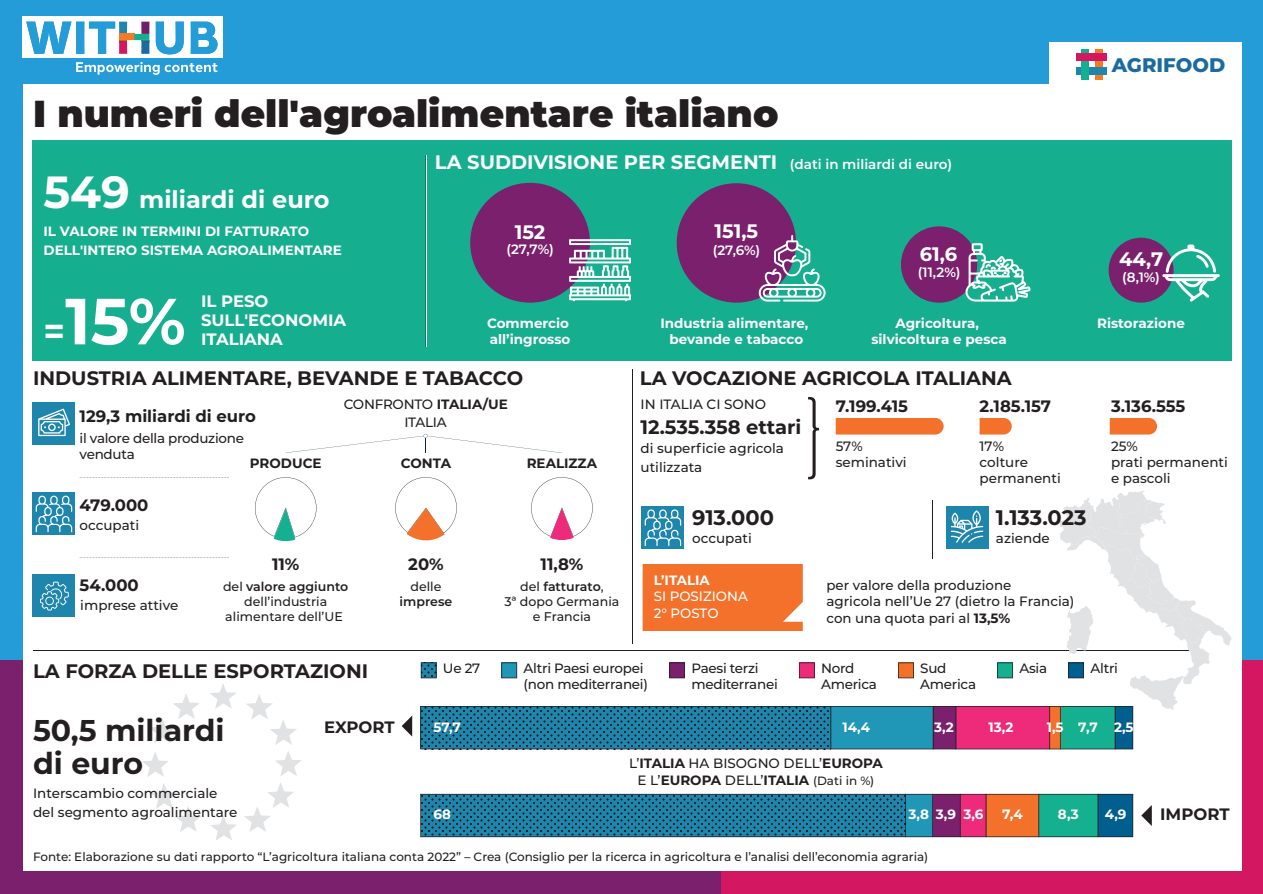
<style>
.page{position:relative;width:1263px;height:894px;background:#fff}
.page>*{position:absolute;margin:0;border:0;box-sizing:border-box;transform-origin:0 0}
.t1{font:700 64.95px "Montserrat";color:#fff}
.t2{font:900 37.5px "Montserrat";color:#231f20}
.t3{font:700 30px/33px "Montserrat";color:#231f20}
.t4{font:700 24px "Montserrat";color:#fff}
.t5{font:700 21px "Montserrat";color:#231f20}
.t6{font:800 19.65px "Montserrat";color:#1b6ba0}
.t7{font:700 19.5px "Montserrat";color:#231f20}
.t8{font:700 19.5px "Montserrat";color:#fff}
.t9{font:700 16.5px "Montserrat";color:#231f20}
.t10{font:700 16.5px/19.2px "Montserrat";color:#fff}
.t11{font:500 13.5px/16.2px "Montserrat";color:#231f20}
.t12{font:700 13.5px/16.2px "Montserrat";color:#fff}
.t13{font:500 13.5px/16.2px "Montserrat";letter-spacing:-.02em;color:#231f20}
.t14{font:600 13.5px "Montserrat";color:#fff}
.t15{font:700 13.5px "Montserrat";color:#231f20}
.t16{font:500 13.5px/16.5px "Montserrat";color:#fff}
.t17{font:500 12.6px/15.1px "Montserrat";color:#231f20;text-align:center}
.t18{font:600 12.6px "Montserrat";color:#231f20}
.t19{font:500 12px "Montserrat";color:#231f20}
.s1{font-size:45px}
.s2{font-weight:600;font-size:13.5px}
.s3{font-size:36px}
.s4{font-weight:700}
.s5{font-weight:600}
.s6{font-size:12px}
</style>
<div class="page">
<div style="left:0;top:0;width:1262px;height:893px;background:#249cd7"></div>
<div style="left:0;top:660px;width:1263px;height:234px;background:#7a206d"></div>
<div style="left:722px;top:660px;width:541px;height:234px;background:#d41761"></div>
<div style="left:1049px;top:43px;width:192px;height:59px;background:#fff"></div>
<div style="left:23px;top:85px;width:1218px;height:785px;background:#fff"></div>
<div style="left:22px;top:17px;width:201px;height:41px;background:#fff"></div>
<div style="left:119px;top:34px;width:15px;height:6px;background:#f47a25"></div>
<svg style="left:134px;top:22px;width:16px;height:32px"></svg>
<svg style="left:191px;top:22px;width:27px;height:32px"></svg>
<svg style="left:156px;top:22px;width:28px;height:32px"></svg>
<svg style="left:26px;top:22px;width:101px;height:32px"></svg>
<svg style="left:76px;top:62px;width:142px;height:13px"></svg>
<hr style="left:33px;top:650px;width:1166px;height:1px;background:#231f20">
<svg style="left:149px;top:694px;width:50px;height:49px"></svg>
<svg style="left:210px;top:684px;width:26px;height:25px"></svg>
<svg style="left:244px;top:783px;width:50px;height:49px"></svg>
<svg style="left:210px;top:815px;width:27px;height:25px"></svg>
<svg style="left:151px;top:784px;width:50px;height:48px"></svg>
<svg style="left:142px;top:752px;width:26px;height:25px"></svg>
<div style="left:32px;top:140px;width:1199px;height:220px;background:#15ae8f"></div>
<div style="left:1076px;top:67px;width:17px;height:8px;background:#1e86ac"></div>
<div style="left:1081px;top:49px;width:7px;height:30px;background:#15ae8f"></div>
<div style="left:1096px;top:49px;width:7px;height:30px;background:#f47a25"></div>
<div style="left:1076px;top:53px;width:30px;height:8px;background:#d41761"></div>
<div style="left:1091px;top:67px;width:15px;height:8px;background:#1e86ac"></div>
<div style="left:32px;top:402px;width:43px;height:43px;background:#1e86ac"></div>
<div style="left:32px;top:492px;width:43px;height:43px;background:#1e86ac"></div>
<div style="left:32px;top:574px;width:43px;height:43px;background:#1e86ac"></div>
<svg style="left:420px;top:793px;width:713px;height:44px;background:#6c7377"></svg>
<svg style="left:421px;top:794px;width:484px;height:42px;background:#1c7495"></svg>
<hr style="left:633px;top:369px;width:1px;height:274px;background:#231f20">
<div style="left:677px;top:183px;width:119px;height:120px;background:#7a206d;border-radius:50%"></div>
<div style="left:470px;top:183px;width:120px;height:120px;background:#7a206d;border-radius:50%"></div>
<div style="left:901px;top:226px;width:76px;height:77px;background:#7a206d;border-radius:50%"></div>
<div style="left:1109px;top:238px;width:64px;height:65px;background:#7a206d;border-radius:50%"></div>
<svg style="left:1141px;top:805px;width:11px;height:21px"></svg>
<svg style="left:966px;top:243px;width:65px;height:58px"></svg>
<svg style="left:1162px;top:244px;width:58px;height:58px"></svg>
<hr style="left:426px;top:155px;width:1px;height:192px;background:#fff">
<svg style="left:759px;top:235px;width:67px;height:67px"></svg>
<svg style="left:80px;top:477px;width:149px;height:1px"></svg>
<svg style="left:80px;top:557px;width:149px;height:1px"></svg>
<svg style="left:246px;top:397px;width:986px;height:379px"></svg>
<svg style="left:36px;top:495px;width:36px;height:37px"></svg>
<svg style="left:569px;top:239px;width:62px;height:62px"></svg>
<svg style="left:38px;top:408px;width:32px;height:28px"></svg>
<svg style="left:40px;top:581px;width:29px;height:29px"></svg>
<h2 class="t2" style="left:33px;top:96px;width:747px">I numeri dell'agroalimentare italiano</h2>
<h3 class="t4" style="left:44px;top:188px;width:288px"><span class="s1">549</span> miliardi di euro</h3>
<p class="t12" style="left:44px;top:222px;width:300px;line-height:19.2px">IL VALORE IN TERMINI DI FATTURATO<br>DELL'INTERO SISTEMA AGROALIMENTARE</p>
<h3 class="t8" style="left:435px;top:153px;width:519px">LA SUDDIVISIONE PER SEGMENTI <span class="s2">(dati in miliardi di euro)</span></h3>
<h3 class="t8" style="left:715px;top:222px;width:45px">151,5</h3>
<h3 class="t8" style="left:515px;top:223px;width:32px">152</h3>
<p class="t14" style="left:506px;top:244px;width:49px">(27,7%)</p>
<p class="t14" style="left:713px;top:244px;width:49px">(27,6%)</p>
<h3 class="t8" style="left:920px;top:245px;width:39px">61,6</h3>
<p class="t14" style="left:918px;top:267px;width:44px">(11,2%)</p>
<h3 class="t6" style="left:1112px;top:54px;width:115px">AGRIFOOD</h3>
<h3 class="t8" style="left:1119px;top:249px;width:46px">44,7</h3>
<p class="t14" style="left:1122px;top:271px;width:39px">(8,1%)</p>
<h1 class="t1" style="left:44px;top:289px;width:144px"><span class="s3">=</span>15%</h1>
<p class="t10" style="left:201px;top:292px;width:147px">IL PESO<br>SULL'ECONOMIA<br>ITALIANA</p>
<p class="t12" style="left:487px;top:315px;width:85px">Commercio all’ingrosso</p>
<p class="t12" style="left:660px;top:315px;width:149px;text-align:center">Industria alimentare, bevande e tabacco</p>
<p class="t12" style="left:871px;top:315px;width:137px;text-align:center">Agricoltura, silvicoltura e pesca</p>
<p class="t12" style="left:1097px;top:315px;width:89px">Ristorazione</p>
<h3 class="t7" style="left:33px;top:369px;width:492px">INDUSTRIA ALIMENTARE, BEVANDE E TABACCO</h3>
<p class="t13" style="left:344px;top:396px;width:166px;line-height:18.1px;text-align:center">CONFRONTO <span class="s4">ITALIA/UE<br></span>ITALIA</p>
<p class="t9" style="left:80px;top:408px;width:178px">129,3 miliardi di euro</p>
<p class="t13" style="left:80px;top:431px;width:166px">il valore della produzione venduta</p>
<p class="t15" style="left:250px;top:457px;width:73px">PRODUCE</p>
<p class="t15" style="left:401px;top:457px;width:52px">CONTA</p>
<p class="t15" style="left:527px;top:457px;width:72px">REALIZZA</p>
<p class="t9" style="left:80px;top:497px;width:70px">479.000</p>
<p class="t11" style="left:80px;top:518px;width:61px">occupati</p>
<p class="t9" style="left:80px;top:577px;width:61px">54.000</p>
<p class="t11" style="left:80px;top:598px;width:99px">imprese attive</p>
<p class="t9" style="left:272px;top:555px;width:29px">11%</p>
<p class="t17" style="left:223px;top:579px;width:127px">del <span class="s5">valore aggiunto </span>dell’industria alimentare dell’UE</p>
<p class="t9" style="left:408px;top:555px;width:37px">20%</p>
<p class="t17" style="left:410px;top:579px;width:32px">delle</p>
<p class="t18" style="left:400px;top:596px;width:54px">imprese</p>
<p class="t9" style="left:541px;top:555px;width:44px">11,8%</p>
<p class="t17" style="left:504px;top:579px;width:116px">del <span class="s5">fatturato</span>,<br>3ª dopo Germania e Francia</p>
<h3 class="t7" style="left:640px;top:369px;width:373px">LA VOCAZIONE AGRICOLA ITALIANA</h3>
<p class="t11" style="left:641px;top:397px;width:127px">IN ITALIA CI SONO</p>
<h3 class="t7" style="left:641px;top:417px;width:162px">12.535.358 ettari</h3>
<p class="t11" style="left:641px;top:440px;width:145px;line-height:19.2px">di superficie agricola utilizzata</p>
<h3 class="t5" style="left:692px;top:507px;width:83px">913.000</h3>
<p class="t11" style="left:692px;top:531px;width:61px">occupati</p>
<p class="t12" style="left:654px;top:572px;width:58px">L’ITALIA</p>
<p class="t16" style="left:654px;top:589px;width:96px">SI POSIZIONA<br>2° POSTO</p>
<p class="t9" style="left:836px;top:397px;width:74px">7.199.415</p>
<p class="t11" style="left:836px;top:439px;width:72px">57% seminativi</p>
<p class="t9" style="left:980px;top:397px;width:73px">2.185.157</p>
<p class="t11" style="left:980px;top:439px;width:83px">17%<br>colture permanenti</p>
<h3 class="t5" style="left:996px;top:507px;width:92px">1.133.023</h3>
<p class="t11" style="left:996px;top:531px;width:55px">aziende</p>
<p class="t11" style="left:826px;top:577px;width:250px">per valore della produzione<br>agricola nell’Ue 27 (dietro la Francia) con una quota pari al <span class="s4">13,5%</span></p>
<p class="t9" style="left:1111px;top:397px;width:76px">3.136.555</p>
<p class="t11" style="left:1111px;top:439px;width:118px">25%<br>prati permanenti e pascoli</p>
<h3 class="t7" style="left:33px;top:661px;width:337px">LA FORZA DELLE ESPORTAZIONI</h3>
<h3 class="t3" style="left:33px;top:714px;width:193px">50,5 miliardi di euro</h3>
<p class="t9" style="left:324px;top:718px;width:72px">EXPORT</p>
<p class="t11" style="left:33px;top:784px;width:206px;line-height:19.2px">Interscambio commerciale del segmento agroalimentare</p>
<p class="t11" style="left:443px;top:661px;width:39px">Ue 27</p>
<p class="t13" style="left:524px;top:661px;width:126px">Altri Paesi europei (non mediterranei)</p>
<p class="t13" style="left:691px;top:661px;width:88px">Paesi terzi mediterranei</p>
<p class="t13" style="left:821px;top:661px;width:57px">Nord<br>America</p>
<p class="t13" style="left:920px;top:661px;width:57px">Sud<br>America</p>
<p class="t11" style="left:1019px;top:661px;width:29px">Asia</p>
<p class="t11" style="left:1090px;top:661px;width:29px">Altri</p>
<p class="t12" style="left:434px;top:719px;width:29px">57,7</p>
<p class="t12" style="left:842px;top:719px;width:29px">14,4</p>
<p class="t12" style="left:934px;top:719px;width:21px">3,2</p>
<p class="t12" style="left:988px;top:719px;width:26px">13,2</p>
<p class="t12" style="left:1078px;top:719px;width:21px">7,7</p>
<p class="t12" style="left:1047px;top:719px;width:18px">1,5</p>
<p class="t12" style="left:1114px;top:719px;width:21px">2,5</p>
<p class="t11" style="left:629px;top:756px;width:255px;text-align:center">L’<span class="s4">ITALIA</span> HA BISOGNO DELL’<span class="s4">EUROPA<br></span>E L’<span class="s4">EUROPA</span> DELL’<span class="s4">ITALIA</span> <span class="s6">(Dati in %)</span></p>
<p class="t12" style="left:434px;top:807px;width:19px">68</p>
<p class="t12" style="left:909px;top:807px;width:76px">3,8 3,9 3,6</p>
<p class="t12" style="left:1002px;top:807px;width:22px">7,4</p>
<p class="t12" style="left:1058px;top:807px;width:22px">8,3</p>
<p class="t12" style="left:1105px;top:807px;width:23px">4,9</p>
<p class="t19" style="left:33px;top:851px;width:897px">Fonte: Elaborazione su dati rapporto “L’agricoltura italiana conta 2022” – Crea (Consiglio per la ricerca in agricoltura e l’analisi dell’economia agraria)</p>
<p class="t9" style="left:1160px;top:806px;width:71px">IMPORT</p>
</div>
